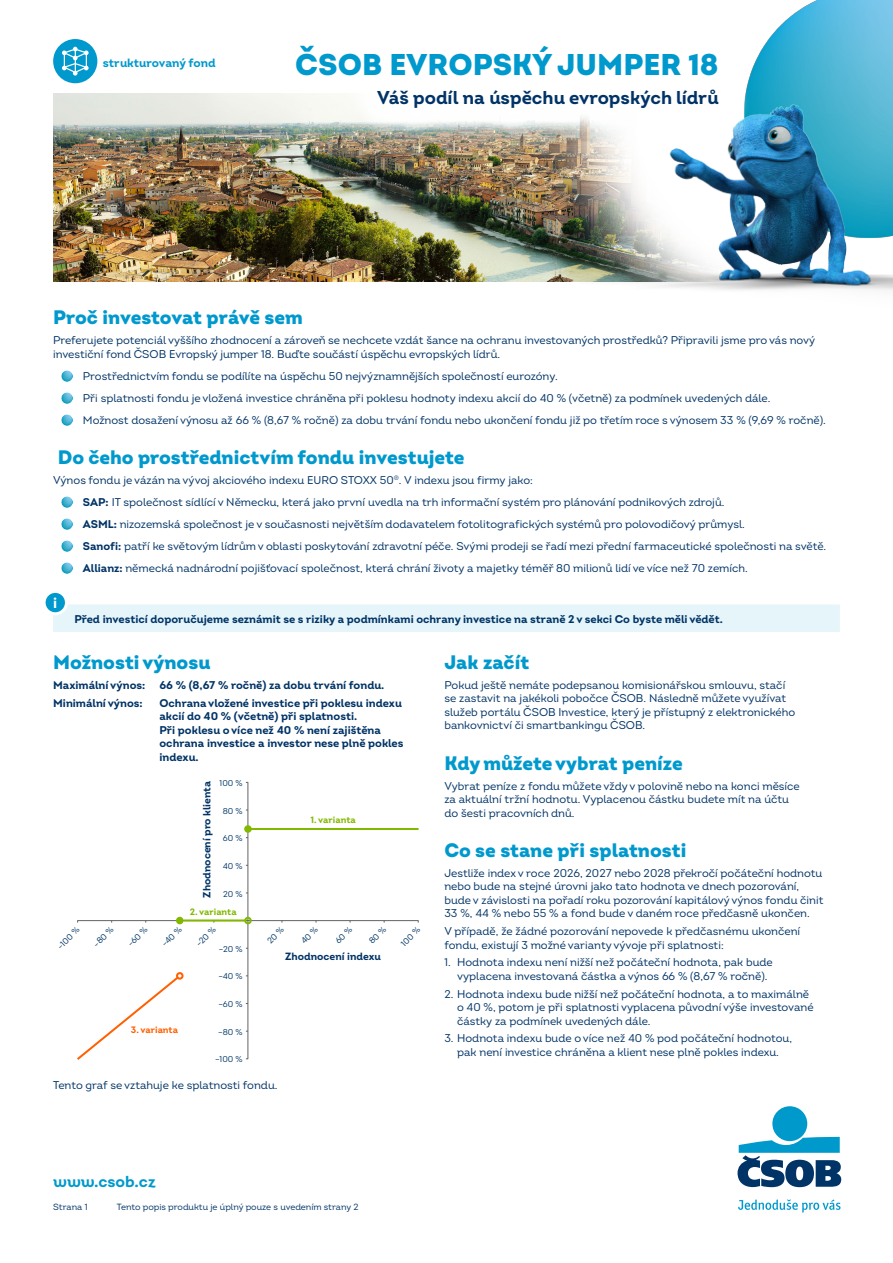
<style>
.page{position:relative;width:893px;height:1263px;background:#fff}
.page>*{position:absolute;margin:0;border:0;box-sizing:border-box;transform-origin:0 0}
.HL{font:900 30px "Intro";color:#0099cd}
.nadpis{font:900 19.5px "Intro";color:#0099cd}
.t1{font:700 18.6px "Intro";color:#036}
.normal_text{font:15.9px "Intro Bold Alt";color:#0099cd}
.normal_text-2{font:700 15px "Intro";color:#fff}
.t2{font:700 12px "Intro";color:#0099cd}
.normal_text-3{font:11.25px/13.5px "Intro";color:#036}
.normal_odrazky{font:11.25px "Intro";color:#036}
.normal_odrazky_cisla{font:11.25px/13.5px "Intro";color:#036}
.normal_text-4{font:700 11.25px/13.5px "Intro";color:#036}
.t3{font:700 10.5px "Intro";color:#036}
.t4{font:700 9.3px "Intro";color:#82b800}
.t5{font:700 9.3px "Intro";color:#ff6000}
.normal_text-5{font:9px "Intro";color:#036}
.t6{font:8.4px "Intro";color:#003667}
.s1{font-weight:700}
</style>
<div class="page">
<svg style="left:738px;top:1199px;width:102px;height:14px"></svg>
<div style="left:772px;top:1106px;width:35px;height:35px;background:#09c;border-radius:50%"></div>
<svg style="left:738px;top:1137px;width:103px;height:50px"></svg>
<img style="left:53px;top:94px;width:484px;height:188px">
<img style="left:768px;top:0;width:125px;height:39px">
<img style="left:577px;top:39px;width:316px;height:251px">
<svg style="left:62px;top:370px;width:11px;height:11px"></svg>
<svg style="left:62px;top:392px;width:11px;height:11px"></svg>
<svg style="left:62px;top:414px;width:11px;height:11px"></svg>
<svg style="left:62px;top:496px;width:11px;height:12px"></svg>
<svg style="left:62px;top:518px;width:11px;height:12px"></svg>
<svg style="left:62px;top:540px;width:11px;height:12px"></svg>
<svg style="left:62px;top:562px;width:11px;height:12px"></svg>
<div style="left:53px;top:604px;width:787px;height:28px;background:#e5f5fa"></div>
<hr style="left:77px;top:920px;width:341px;height:1px;background:#636366">
<hr style="left:247px;top:782px;width:1px;height:277px;background:#636366">
<hr style="left:248px;top:828px;width:171px;height:2px;background:#82b800">
<svg style="left:77px;top:977px;width:103px;height:83px"></svg>
<div style="left:176px;top:972px;width:8px;height:7px;border:2px solid #ff6000;border-radius:50%"></div>
<hr style="left:183px;top:919px;width:62px;height:2px;background:#82b800">
<div style="left:176px;top:917px;width:8px;height:7px;border:2px solid #82b800;border-radius:50%"></div>
<div style="left:244px;top:917px;width:8px;height:7px;border:2px solid #82b800;border-radius:50%"></div>
<svg style="left:245px;top:828px;width:4px;height:10px"></svg>
<div style="left:244px;top:825px;width:8px;height:8px;border:2px solid #82b800;border-radius:50%"></div>
<div style="left:44px;top:591px;width:22px;height:23px;background:#0099cd;border-radius:50%"></div>
<div style="left:43px;top:590px;width:25px;height:25px;border:3px solid #fff;border-radius:50%"></div>
<svg style="left:53px;top:39px;width:44px;height:44px"></svg>
<svg style="left:346px;top:58px;width:404px;height:82px"></svg>
<svg style="left:362px;top:66px;width:371px;height:78px"></svg>
<svg style="left:267px;top:920px;width:17px;height:3px"></svg>
<svg style="left:301px;top:920px;width:17px;height:3px"></svg>
<svg style="left:335px;top:920px;width:17px;height:3px"></svg>
<svg style="left:369px;top:920px;width:18px;height:3px"></svg>
<p class="t2" style="left:103px;top:55px;width:114px">strukturovaný fond</p>
<p class="HL" style="left:295px;top:45px;width:425px">ČSOB EVROPSKÝ JUMPER 18</p>
<p class="t1" style="left:377px;top:86px;width:343px">Váš podíl na úspěchu evropských lídrů</p>
<p class="nadpis" style="left:53px;top:305px;width:251px">Proč investovat právě sem</p>
<p class="normal_text-3" style="left:53px;top:334px;width:764px">Preferujete potenciál vyššího zhodnocení a zároveň se nechcete vzdát šance na ochranu investovaných prostředků? Připravili jsme pro vás nový investiční fond ČSOB Evropský jumper 18. Buďte součástí úspěchu evropských lídrů.</p>
<p class="normal_odrazky" style="left:83px;top:369px;width:476px">Prostřednictvím fondu se podílíte na úspěchu 50 nejvýznamnějších společností eurozóny.</p>
<p class="normal_odrazky" style="left:83px;top:391px;width:689px">Při splatnosti fondu je vložená investice chráněna při poklesu hodnoty indexu akcií do 40 % (včetně) za podmínek uvedených dále.</p>
<p class="normal_odrazky" style="left:83px;top:413px;width:744px">Možnost dosažení výnosu až 66 % (8,67 % ročně) za dobu trvání fondu nebo ukončení fondu již po třetím roce s výnosem 33 % (9,69 % ročně).</p>
<p class="nadpis" style="left:58px;top:445px;width:408px">Do čeho prostřednictvím fondu investujete</p>
<p class="normal_text-3" style="left:53px;top:473px;width:481px">Výnos fondu je vázán na vývoj akciového indexu EURO STOXX 50<sup>®</sup>. V indexu jsou firmy jako:</p>
<p class="normal_odrazky" style="left:83px;top:495px;width:643px"><span class="s1">SAP:</span> IT společnost sídlící v Německu, která jako první uvedla na trh informační systém pro plánování podnikových zdrojů.</p>
<p class="normal_odrazky" style="left:83px;top:517px;width:663px"><span class="s1">ASML:</span> nizozemská společnost je v současnosti největším dodavatelem fotolitografických systémů pro polovodičový průmysl.</p>
<p class="normal_odrazky" style="left:83px;top:539px;width:745px"><span class="s1">Sanofi:</span> patří ke světovým lídrům v oblasti poskytování zdravotní péče. Svými prodeji se řadí mezi přední farmaceutické společnosti na světě.</p>
<p class="normal_odrazky" style="left:83px;top:561px;width:666px"><span class="s1">Allianz:</span> německá nadnárodní pojišťovací společnost, která chrání životy a majetky téměř 80 milionů lidí ve více než 70 zemích.</p>
<p class="normal_text-2" style="left:53px;top:593px;width:6px">i</p>
<p class="normal_text-4" style="left:74px;top:613px;width:650px">Před investicí doporučujeme seznámit se s riziky a podmínkami ochrany investice na straně 2 v sekci Co byste měli vědět.</p>
<p class="nadpis" style="left:53px;top:650px;width:159px">Možnosti výnosu</p>
<p class="normal_text-4" style="left:53px;top:678px;width:94px">Maximální výnos:</p>
<p class="normal_text-4" style="left:159px;top:678px;width:226px">66 % (8,67 % ročně) za dobu trvání fondu.</p>
<p class="normal_text-4" style="left:53px;top:696px;width:91px">Minimální výnos:</p>
<p class="normal_text-4" style="left:159px;top:696px;width:244px">Ochrana vložené investice při poklesu indexu akcií do 40 % (včetně) při splatnosti.</p>
<p class="normal_text-4" style="left:159px;top:723px;width:246px">Při poklesu o více než 40 % není zajištěna ochrana investice a investor nese plně pokles indexu.</p>
<p class="t3" style="left:200px;top:898px;width:118px;rotate:-90deg">Zhodnocení pro klienta</p>
<p class="nadpis" style="left:444px;top:650px;width:86px">Jak začít</p>
<p class="normal_text-3" style="left:444px;top:678px;width:352px">Pokud ještě nemáte podepsanou komisionářskou smlouvu, stačí se zastavit na jakékoli pobočce ČSOB. Následně můžete využívat služeb portálu ČSOB Investice, který je přístupný z elektronického bankovnictví či smartbankingu ČSOB.</p>
<p class="nadpis" style="left:444px;top:750px;width:240px">Kdy můžete vybrat peníze</p>
<p class="normal_text-3" style="left:444px;top:779px;width:357px">Vybrat peníze z fondu můžete vždy v polovině nebo na konci měsíce za aktuální tržní hodnotu. Vyplacenou částku budete mít na účtu do šesti pracovních dnů.</p>
<p class="nadpis" style="left:444px;top:838px;width:244px">Co se stane při splatnosti</p>
<p class="normal_text-3" style="left:444px;top:866px;width:381px">Jestliže index v roce 2026, 2027 nebo 2028 překročí počáteční hodnotu nebo bude na stejné úrovni jako tato hodnota ve dnech pozorování, bude v závislosti na pořadí roku pozorování kapitálový výnos fondu činit 33 %, 44 % nebo 55 % a fond bude v daném roce předčasně ukončen.</p>
<p class="normal_text-3" style="left:444px;top:924px;width:357px">V případě, že žádné pozorování nepovede k předčasnému ukončení fondu, existují 3 možné varianty vývoje při splatnosti:</p>
<p class="normal_odrazky_cisla" style="left:457px;top:956px;width:317px;text-indent:-13px">1. Hodnota indexu není nižší než počáteční hodnota, pak bude vyplacena investovaná částka a výnos 66 % (8,67 % ročně).</p>
<p class="normal_odrazky_cisla" style="left:457px;top:987px;width:358px;text-indent:-13px">2. Hodnota indexu bude nižší než počáteční hodnota, a to maximálně o 40 %, potom je při splatnosti vyplacena původní výše investované částky za podmínek uvedených dále.</p>
<p class="normal_odrazky_cisla" style="left:444px;top:1032px;width:349px;text-align:center">3. Hodnota indexu bude o více než 40 % pod počáteční hodnotou, pak není investice chráněna a klient nese plně pokles indexu.</p>
<p class="t6" style="left:220px;top:778px;width:25px">100 %</p>
<p class="t6" style="left:223px;top:805px;width:21px">80 %</p>
<p class="t4" style="left:311px;top:814px;width:46px">1. varianta</p>
<p class="t6" style="left:223px;top:833px;width:21px">60 %</p>
<p class="t6" style="left:223px;top:861px;width:21px">40 %</p>
<p class="t6" style="left:223px;top:888px;width:21px">20 %</p>
<p class="t4" style="left:190px;top:906px;width:48px">2. varianta</p>
<p class="t6" style="left:55px;top:944px;width:29px;rotate:-45deg">–100 %</p>
<p class="t6" style="left:91px;top:942px;width:26px;rotate:-45deg">–80 %</p>
<p class="t6" style="left:125px;top:942px;width:26px;rotate:-45deg">–60 %</p>
<p class="t6" style="left:159px;top:942px;width:26px;rotate:-45deg">–40 %</p>
<p class="t6" style="left:194px;top:941px;width:25px;rotate:-45deg">–20 %</p>
<p class="t6" style="left:399px;top:941px;width:25px;rotate:-45deg">100 %</p>
<p class="t6" style="left:219px;top:944px;width:25px">–20 %</p>
<p class="t6" style="left:218px;top:971px;width:26px">–40 %</p>
<p class="t6" style="left:218px;top:999px;width:26px">–60 %</p>
<p class="t6" style="left:218px;top:1027px;width:26px">–80 %</p>
<p class="t6" style="left:215px;top:1054px;width:29px">–100 %</p>
<p class="t3" style="left:285px;top:949px;width:97px">Zhodnocení indexu</p>
<p class="t5" style="left:131px;top:1024px;width:49px">3. varianta</p>
<p class="normal_text-3" style="left:53px;top:1078px;width:226px">Tento graf se vztahuje ke splatnosti fondu.</p>
<p class="normal_text" style="left:53px;top:1171px;width:104px">www.csob.cz</p>
<p class="normal_text-5" style="left:53px;top:1201px;width:36px">Strana 1</p>
<p class="normal_text-5" style="left:117px;top:1201px;width:243px">Tento popis produktu je úplný pouze s uvedením strany 2</p>
</div>
